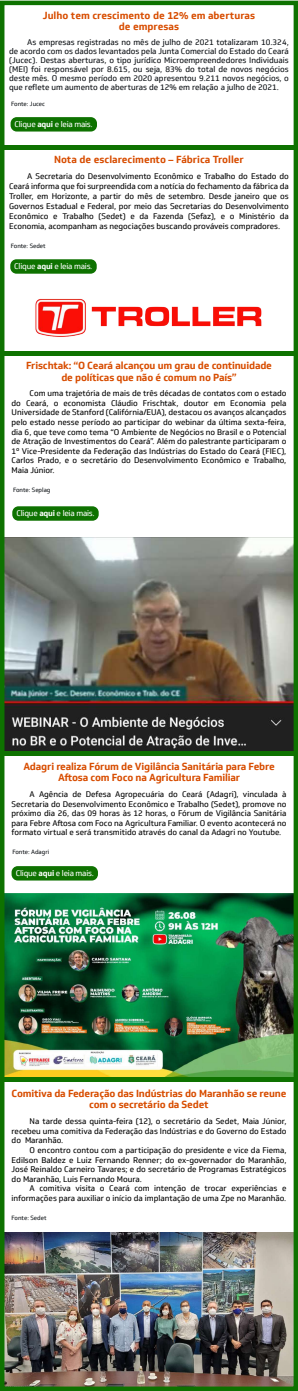
<style>
.page{position:relative;width:298px;height:1391px;background:#fff}
.page>*{position:absolute;margin:0;border:0;box-sizing:border-box;transform-origin:0 0}
.t1{font:700 10px/11.5px "Soleto";letter-spacing:-.015em;color:#d84d00;text-align:center}
.t2{font:8px/9.6px "Soleto";color:#000;text-align:justify}
.t3{font:8px/9px "Soleto";color:#0c1014;text-align:justify}
.t4{font:8px "Soleto";letter-spacing:-.025em;color:#fff}
.t5{font:6px "Soleto";color:#0c1014}
.s1{font-weight:700}
</style>
<div class="page">
<img style="left:5px;top:1232px;width:288px;height:154px">
<img style="left:5px;top:894px;width:288px;height:183px">
<img style="left:5px;top:537px;width:288px;height:214px">
<img style="left:35px;top:298px;width:227px;height:39px">
<div style="left:10px;top:259px;width:87px;height:15px;background:#0e7200;border-radius:6px"></div>
<div style="left:11px;top:117px;width:86px;height:15px;background:#0e7200;border-radius:6px"></div>
<hr style="left:2px;top:751px;width:293px;height:4px;background:#0e7200">
<div style="left:2px;top:351px;width:294px;height:5px;background:#0e7200"></div>
<hr style="left:2px;top:145px;width:293px;height:4px;background:#0e7200">
<div style="left:0;top:1px;width:298px;height:1390px;border:4px solid #0e7200"></div>
<div style="left:12px;top:506px;width:87px;height:15px;background:#0e7200;border-radius:6px"></div>
<div style="left:12px;top:866px;width:86px;height:14px;background:#0e7200;border-radius:6px"></div>
<div style="left:2px;top:1077px;width:293px;height:5px;background:#0e7200"></div>
<p class="t1" style="left:43px;top:10px;width:214px;line-height:11px">Julho tem crescimento de 12% em aberturas de empresas</p>
<p class="t3" style="left:9px;top:37px;width:281px;text-indent:18px">As empresas registradas no mês de julho de 2021 totalizaram 10.324, de acordo com os dados levantados pela Junta Comercial do Estado do Ceará (Jucec). Destas aberturas, o tipo jurídico Microempreendedores Individuais (MEI) foi responsável por 8.615, ou seja, 83% do total de novos negócios deste mês. O mesmo período em 2020 apresentou 9.211 novos negócios, o que reflete um aumento de aberturas de 12% em relação a julho de 2021.</p>
<p class="t5" style="left:11px;top:100px;width:35px">Fonte: Jucec</p>
<p class="t4" style="left:15px;top:120px;width:80px">Clique <span class="s1">aqui</span> e leia mais.</p>
<p class="t1" style="left:54px;top:154px;width:191px">Nota de esclarecimento – Fábrica Troller</p>
<p class="t2" style="left:9px;top:171px;width:281px;line-height:10px;text-indent:18px">A Secretaria do Desenvolvimento Econômico e Trabalho do Estado do Ceará informa que foi surpreendida com a notícia do fechamento da fábrica da Troller, em Horizonte, a partir do mês de setembro. Desde janeiro que os Governos Estadual e Federal, por meio das Secretarias do Desenvolvimento Econômico e Trabalho (Sedet) e da Fazenda (Sefaz), e o Ministério da Economia, acompanham as negociações buscando prováveis compradores.</p>
<p class="t5" style="left:11px;top:242px;width:36px">Fonte: Sedet</p>
<p class="t4" style="left:14px;top:262px;width:80px">Clique <span class="s1">aqui</span> e leia mais.</p>
<p class="t1" style="left:26px;top:360px;width:247px">Frischtak: “O Ceará alcançou um grau de continuidade de políticas que não é comum no País”</p>
<p class="t2" style="left:12px;top:389px;width:276px;text-indent:18px">Com uma trajetória de mais de três décadas de contatos com o estado do Ceará, o economista Cláudio Frischtak, doutor em Economia pela Universidade de Stanford (Califórnia/EUA), destacou os avanços alcançados pelo estado nesse período ao participar do webinar da última sexta-feira, dia 6, que teve como tema “O Ambiente de Negócios no Brasil e o Potencial de Atração de Investimentos do Ceará”. Além do palestrante participaram o 1º Vice-Presidente da Federação das Indústrias do Estado do Ceará (FIEC), Carlos Prado, e o secretário do Desenvolvimento Econômico e Trabalho, Maia Júnior.</p>
<p class="t5" style="left:13px;top:487px;width:39px">Fonte: Seplag</p>
<p class="t4" style="left:17px;top:508px;width:80px">Clique <span class="s1">aqui</span> e leia mais.</p>
<p class="t1" style="left:23px;top:760px;width:253px">Adagri realiza Fórum de Vigilância Sanitária para Febre<br>Aftosa com Foco na Agricultura Familiar</p>
<p class="t2" style="left:12px;top:789px;width:276px;text-indent:18px">A Agência de Defesa Agropecuária do Ceará (Adagri), vinculada à Secretaria do Desenvolvimento Econômico e Trabalho (Sedet), promove no próximo dia 26, das 09 horas às 12 horas, o Fórum de Vigilância Sanitária para Febre Aftosa com Foco na Agricultura Familiar. O evento acontecerá no formato virtual e será transmitido através do canal da Adagri no Youtube.</p>
<p class="t5" style="left:12px;top:848px;width:38px">Fonte: Adagri</p>
<p class="t4" style="left:16px;top:868px;width:80px">Clique <span class="s1">aqui</span> e leia mais.</p>
<p class="t1" style="left:12px;top:1087px;width:276px">Comitiva da Federação das Indústrias do Maranhão se reune com o secretário da Sedet</p>
<p class="t2" style="left:12px;top:1116px;width:276px;text-indent:18px">Na tarde dessa quinta-feira (12), o secretário da Sedet, Maia Júnior, recebeu uma comitiva da Federação das Indústrias e do Governo do Estado do Maranhão.</p>
<p class="t2" style="left:12px;top:1145px;width:276px;text-indent:18px">O encontro contou com a participação do presidente e vice da Fiema, Edilson Baldez e Luiz Fernando Renner; do ex-governador do Maranhão, José Reinaldo Carneiro Tavares; e do secretário de Programas Estratégicos do Maranhão, Luis Fernando Moura.</p>
<p class="t2" style="left:12px;top:1183px;width:276px;text-align:right">A comitiva visita o Ceará com intenção de trocar experiências e informações para auxiliar o início da implantação de uma Zpe no Maranhão.</p>
<p class="t5" style="left:12px;top:1214px;width:36px">Fonte: Sedet</p>
</div>
